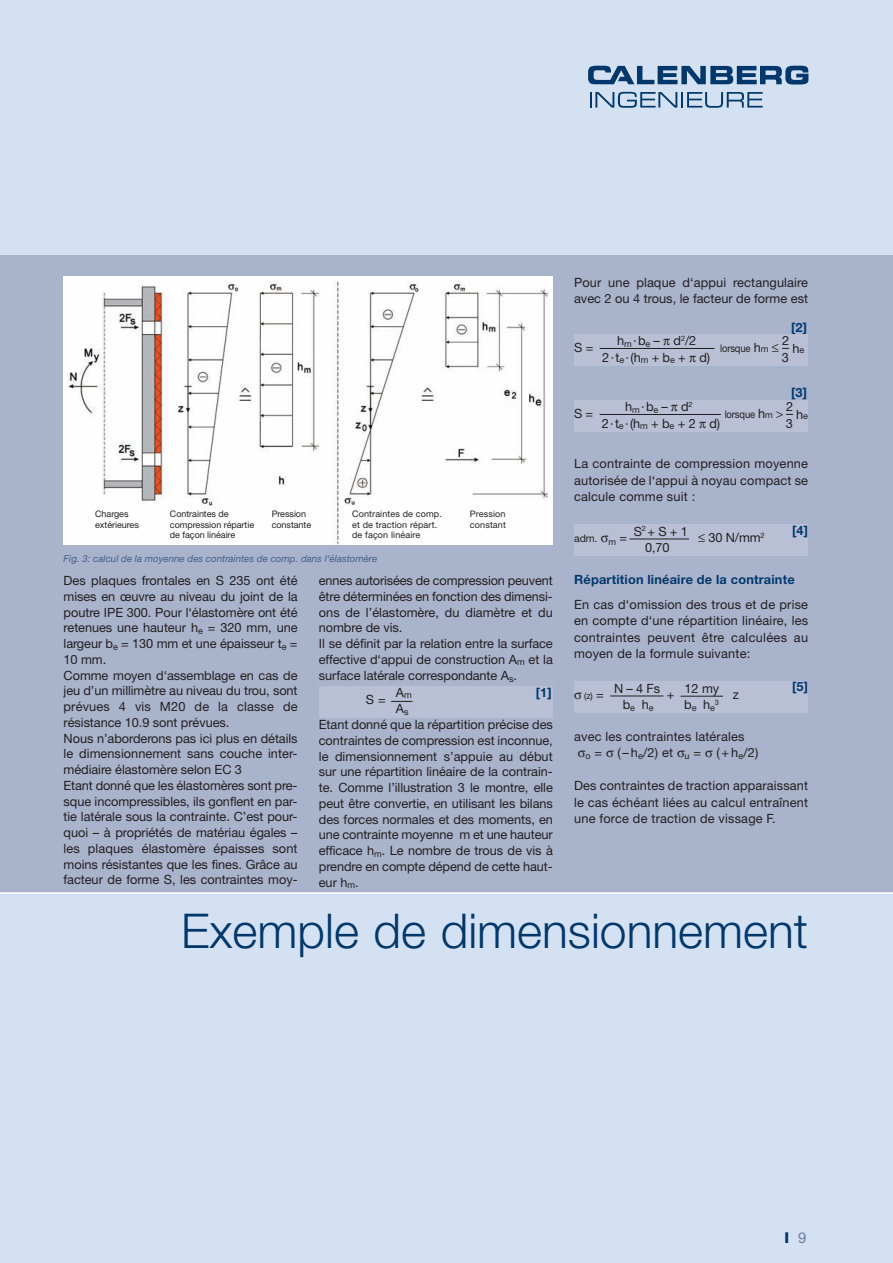
<style>
.page{position:relative;width:893px;height:1263px;background:#fff}
.page>*{position:absolute;margin:0;border:0;box-sizing:border-box;transform-origin:0 0}
.t1{font:300 48px "Helvetica Neue";color:#01386b}
.t2{font:800 15px "Helvetica Neue";color:#01386b}
.t3{font:12.75px/15.8px "Helvetica Neue";letter-spacing:-.005em;color:#231f20}
.t4{font:700 12.75px "Helvetica Neue";letter-spacing:.015em;color:#01386b}
.t5{font:12.75px/16.5px "Helvetica Neue";letter-spacing:.015em;color:#231f20}
.t6{font:10.5px "Helvetica Neue";letter-spacing:-.015em;color:#231f20;scale:.9 1}
.t7{font:10.5px "Helvetica Neue";letter-spacing:-.015em;color:#231f20}
.t8{font:italic 9.75px "Helvetica Neue";color:#435f8c}
.t9{font:9px/10.5px "Helvetica Neue";letter-spacing:-.005em;color:#231f20}
.t10{font:9px/10.5px "Helvetica Neue";letter-spacing:.015em;color:#231f20}
.t11{font:7.5px "Helvetica Neue";color:#231f20}
.s1{font-size:12.75px}
.s2{font-size:9px}
.s3{font-weight:400;color:#6d7fa6}
</style>
<div class="page">
<div style="left:0;top:0;width:892px;height:1263px;background:#d4e1f2"></div>
<div style="left:0;top:255px;width:892px;height:638px;background:#aab3cc"></div>
<hr style="left:0;top:892px;width:892px;height:2px;background:#fff">
<svg style="left:590px;top:92px;width:172px;height:16px"></svg>
<svg style="left:588px;top:66px;width:220px;height:19px"></svg>
<div style="left:64px;top:276px;width:489px;height:269px;background:#fff"></div>
<img style="left:68px;top:280px;width:479px;height:264px">
<div style="left:574px;top:334px;width:234px;height:32px;background:#b9c0d6"></div>
<div style="left:574px;top:400px;width:234px;height:32px;background:#b9c0d6"></div>
<div style="left:574px;top:524px;width:234px;height:32px;background:#b9c0d6"></div>
<div style="left:574px;top:681px;width:234px;height:32px;background:#b9c0d6"></div>
<hr style="left:599px;top:348px;width:115px;height:1px;background:#231f20">
<hr style="left:599px;top:414px;width:122px;height:1px;background:#231f20">
<hr style="left:629px;top:539px;width:60px;height:1px;background:#231f20">
<hr style="left:680px;top:696px;width:43px;height:1px;background:#231f20">
<hr style="left:610px;top:696px;width:53px;height:1px;background:#231f20">
<div style="left:319px;top:686px;width:234px;height:32px;background:#b9c0d6"></div>
<svg style="left:391px;top:701px;width:21px;height:1px"></svg>
<svg style="left:786px;top:413px;width:7px;height:2px"></svg>
<p class="t3" style="left:574px;top:275px;width:235px;line-height:16.5px">Pour une plaque d‘appui rectangulaire avec 2 ou 4 trous, le facteur de forme est</p>
<p class="t3" style="left:574px;top:341px;width:21px">S =</p>
<p class="t4" style="left:791px;top:323px;width:17px">[2]</p>
<p class="t3" style="left:617px;top:334px;width:81px">h<sub>m</sub> · b<sub>e</sub> – d<sup>2</sup>/2</p>
<p class="t3" style="left:782px;top:334px;width:9px">2</p>
<p class="t6" style="left:720px;top:344px;width:67px">lorsque <span class="s1">h</span><span class="s2">m</span> ≤</p>
<p class="t3" style="left:792px;top:341px;width:13px">h<span class="s2">e</span></p>
<p class="t3" style="left:602px;top:350px;width:109px">2 · t<sub>e</sub> · (h<sub>m</sub> + b<sub>e</sub> + d)</p>
<p class="t3" style="left:781px;top:350px;width:9px">3</p>
<p class="t4" style="left:791px;top:387px;width:17px">[3]</p>
<p class="t3" style="left:625px;top:400px;width:69px">h<sub>m</sub> · b<sub>e</sub> – d<sup>2</sup></p>
<p class="t3" style="left:786px;top:400px;width:9px">2</p>
<p class="t3" style="left:574px;top:407px;width:20px">S =</p>
<p class="t6" style="left:724px;top:410px;width:55px">lorsque <span class="s1">h</span><span class="s2">m</span></p>
<p class="t3" style="left:796px;top:407px;width:13px">h<span class="s2">e</span></p>
<p class="t3" style="left:601px;top:416px;width:120px">2 · t<sub>e</sub> · (h<sub>m</sub> + b<sub>e</sub> + 2 d)</p>
<p class="t3" style="left:786px;top:416px;width:9px">3</p>
<p class="t3" style="left:574px;top:457px;width:235px;line-height:16.5px;text-align:justify">La contrainte de compression moyenne autorisée de l‘appui à noyau compact se calcule comme suit :</p>
<p class="t7" style="left:574px;top:535px;width:54px">adm. <sub>m</sub> <span class="s1">=</span></p>
<p class="t9" style="left:95px;top:510px;width:45px">Charges extérieures</p>
<p class="t9" style="left:170px;top:510px;width:86px">Contraintes de compression répartie de façon linéaire</p>
<p class="t9" style="left:272px;top:510px;width:41px">Pression constante</p>
<p class="t10" style="left:352px;top:510px;width:91px">Contraintes de comp. et de traction répart. de façon linéaire</p>
<p class="t10" style="left:470px;top:510px;width:37px">Pression constant</p>
<p class="t8" style="left:64px;top:555px;width:315px">Fig. 3: calcul de la moyenne des contraintes de comp. dans l‘élastomère</p>
<p class="t4" style="left:792px;top:526px;width:17px">[4]</p>
<p class="t3" style="left:633px;top:524px;width:56px">S<sup>2</sup> + S + 1</p>
<p class="t3" style="left:698px;top:531px;width:68px">≤ 30 N/mm<sup>2</sup></p>
<p class="t3" style="left:645px;top:541px;width:26px">0,70</p>
<p class="t4" style="left:574px;top:574px;width:222px">Répartition linéaire de la contrainte</p>
<p class="t3" style="left:574px;top:597px;width:235px;line-height:16.5px;text-align:justify">En cas d‘omission des trous et de prise en compte d‘une répartition linéaire, les contraintes peuvent être calculées au moyen de la formule suivante:</p>
<p class="t9" style="left:584px;top:692px;width:21px">(z) <span class="s1">=</span></p>
<p class="t3" style="left:64px;top:574px;width:235px">Des plaques frontales en S 235 ont été mises en œuvre au niveau du joint de la poutre IPE 300. Pour l‘élastomère ont été retenues une hauteur h<sub>e</sub> = 320 mm, une largeur b<sub>e</sub> = 130 mm et une épaisseur t<sub>e</sub> = 10 mm.<br>Comme moyen d‘assemblage en cas de jeu d’un millimètre au niveau du trou, sont prévues 4 vis M20 de la classe de résistance 10.9 sont prévues.<br>Nous n’aborderons pas ici plus en détails le dimensionnement sans couche inter&shy;médiaire élastomère selon EC 3<br>Etant donné que les élastomères sont pre&shy;sque incompressibles, ils gonflent en par&shy;tie latérale sous la contrainte. C’est pour&shy;quoi – à propriétés de matériau égales – les plaques élastomère épaisses sont moins résistantes que les fines. Grâce au facteur de forme S, les contraintes moy-</p>
<h1 class="t1" style="left:181px;top:913px;width:628px">Exemple de dimensionnement</h1>
<p class="t3" style="left:319px;top:574px;width:235px">ennes autorisées de compression peuvent être déterminées en fonction des dimensi&shy;ons de l’élastomère, du diamètre et du nombre de vis.<br>Il se définit par la relation entre la surface effective d‘appui de construction A<sub>m</sub> et la surface latérale correspondante A<sub>s</sub>.</p>
<p class="t3" style="left:365px;top:693px;width:22px">S =</p>
<p class="t4" style="left:792px;top:682px;width:17px">[5]</p>
<p class="t3" style="left:614px;top:681px;width:48px">N – 4 Fs</p>
<p class="t3" style="left:684px;top:681px;width:36px">12 my</p>
<p class="t4" style="left:536px;top:688px;width:17px">[1]</p>
<p class="t3" style="left:396px;top:686px;width:18px">A<sub>m</sub></p>
<p class="t3" style="left:395px;top:702px;width:15px">A<sub>s</sub></p>
<p class="t3" style="left:319px;top:718px;width:235px">Etant donné que la répartition précise des</p>
<p class="t3" style="left:319px;top:734px;width:235px">contraintes de compression est inconnue,</p>
<p class="t3" style="left:319px;top:750px;width:235px">le dimensionnement s’appuie au début</p>
<p class="t3" style="left:319px;top:765px;width:235px">sur une répartition linéaire de la contrain-</p>
<p class="t3" style="left:319px;top:781px;width:235px">te. Comme l’illustration 3 le montre, elle</p>
<p class="t3" style="left:319px;top:797px;width:235px">peut être convertie, en utilisant les bilans</p>
<p class="t3" style="left:319px;top:813px;width:235px">des forces normales et des moments, en</p>
<p class="t3" style="left:319px;top:828px;width:235px">une contrainte moyenne m et une hauteur</p>
<p class="t3" style="left:319px;top:844px;width:235px">efficace h<sub>m</sub>. Le nombre de trous de vis à</p>
<p class="t3" style="left:319px;top:860px;width:235px">prendre en compte dépend de cette haut-</p>
<p class="t3" style="left:319px;top:876px;width:41px">eur h<sub>m</sub>.</p>
<p class="t3" style="left:732px;top:688px;width:8px">z</p>
<p class="t3" style="left:666px;top:688px;width:9px">+</p>
<p class="t3" style="left:622px;top:698px;width:32px">b<sub>e</sub> h<sub>e</sub></p>
<p class="t3" style="left:684px;top:698px;width:32px">b<sub>e</sub> h<sub>e</sub></p>
<p class="t11" style="left:715px;top:699px;width:6px">3</p>
<p class="t5" style="left:585px;top:729px;width:174px;text-indent:-11px">avec les contraintes latérales<br><sub>o</sub> = ( – h<sub>e</sub>/2) et <sub>u</sub> = ( + h<sub>e</sub>/2)</p>
<p class="t3" style="left:574px;top:779px;width:235px;line-height:16.5px;text-align:justify">Des contraintes de traction apparaissant le cas échéant liées au calcul entraînent une force de traction de vissage F.</p>
<p class="t2" style="left:784px;top:1233px;width:24px">I <span class="s3">9</span></p>
</div>
